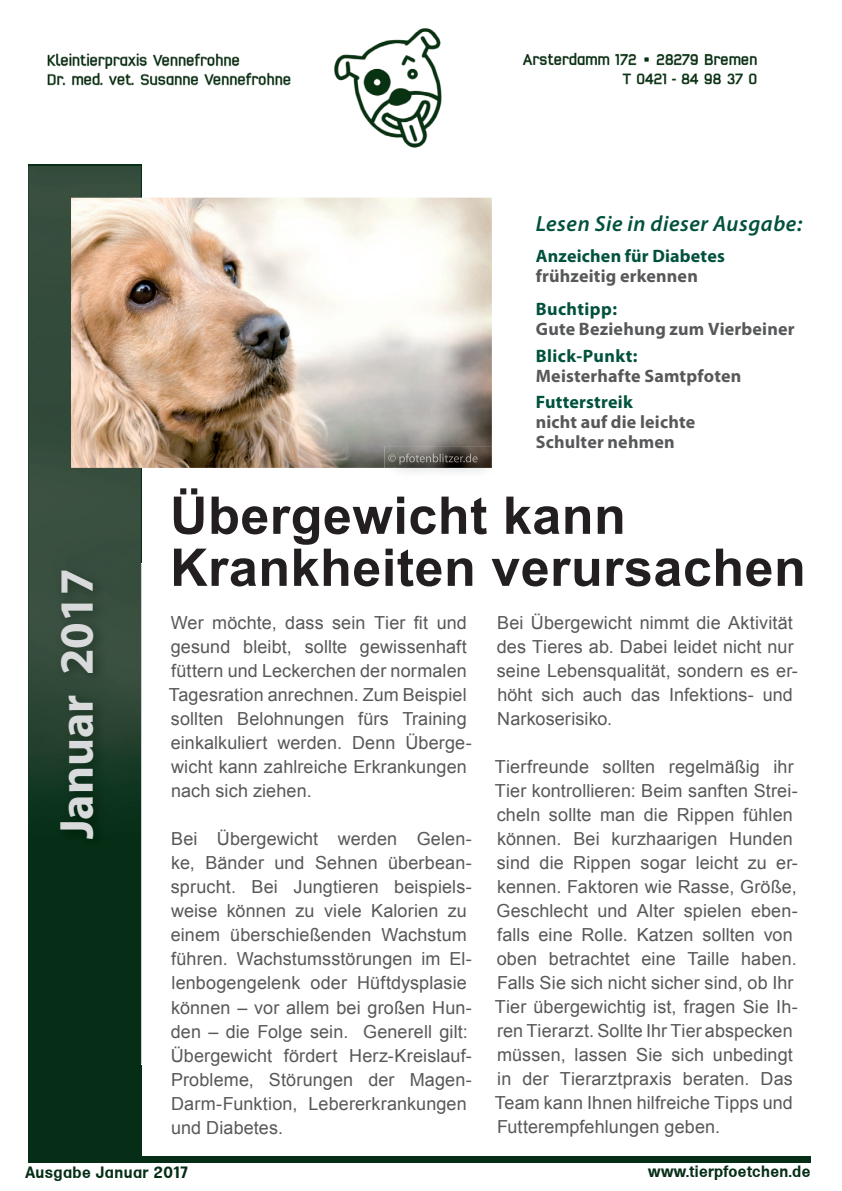
<style>
.page{position:relative;width:842px;height:1191px;background:#fff}
.page>*{position:absolute;margin:0;border:0;box-sizing:border-box;transform-origin:0 0}
.t1{font:700 52px/52px "Arial";letter-spacing:.01em;color:#231f20}
.t2{font:700 48px "Myriad Pro";color:#d9dadc}
.t3{font:italic 600 22px "Myriad Pro";letter-spacing:.025em;color:#00513d}
.t4{font:18px/24px "Arial";letter-spacing:.005em;color:#57585a}
.t5{font:700 18px/20px "Myriad Pro";letter-spacing:.01em;color:#57585a}
.t6{font:700 18px "Myriad Pro";letter-spacing:.015em;color:#00513d}
.t7{font:700 16px "Adam Becker";letter-spacing:.025em;color:#062e16}
</style>
<div class="page">
<div style="left:28px;top:1157px;width:783px;height:6px;background:#062e16"></div>
<img style="left:47px;top:28px;width:710px;height:146px">
<div style="left:28px;top:164px;width:113px;height:993px;background:#062e16"></div>
<img style="left:28px;top:166px;width:113px;height:629px">
<img style="left:141px;top:564px;width:1px;height:500px">
<img style="left:53px;top:564px;width:88px;height:231px">
<img style="left:71px;top:198px;width:421px;height:270px">
<img style="left:397px;top:496px;width:117px;height:3px">
<img style="left:384px;top:447px;width:108px;height:21px">
<img style="left:388px;top:453px;width:90px;height:11px">
<h2 class="t2" style="left:45px;top:839px;width:272px;rotate:-90deg">Januar 2017</h2>
<p class="t3" style="left:536px;top:209px;width:268px">Lesen Sie in dieser Ausgabe:</p>
<p class="t6" style="left:536px;top:244px;width:191px">Anzeichen für Diabetes</p>
<p class="t5" style="left:536px;top:265px;width:164px">frühzeitig erkennen</p>
<p class="t6" style="left:536px;top:297px;width:83px">Buchtipp:</p>
<p class="t5" style="left:536px;top:318px;width:260px">Gute Beziehung zum Vierbeiner</p>
<p class="t6" style="left:536px;top:344px;width:103px">Blick-Punkt:</p>
<p class="t5" style="left:536px;top:365px;width:207px">Meisterhafte Samtpfoten</p>
<p class="t6" style="left:536px;top:390px;width:98px">Futterstreik</p>
<p class="t5" style="left:536px;top:411px;width:161px">nicht auf die leichte<br>Schulter nehmen</p>
<h1 class="t1" style="left:170px;top:491px;width:637px">Übergewicht kann<br>Krankheiten verursachen</h1>
<p class="t4" style="left:169px;top:611px;width:304px">Wer möchte, dass sein Tier fit und gesund bleibt, sollte gewissenhaft füttern und Leckerchen der normalen Tagesration anrechnen. Zum Beispiel sollten Belohnungen fürs Training einkalkuliert werden. Denn Überge&shy;wicht kann zahlreiche Erkrankungen nach sich ziehen.</p>
<p class="t4" style="left:171px;top:827px;width:303px">Bei Übergewicht werden Gelen&shy;ke, Bänder und Sehnen überbean&shy;sprucht. Bei Jungtieren beispiels&shy;weise können zu viele Kalorien zu einem überschießenden Wachstum führen. Wachstumsstörungen im El&shy;lenbogengelenk oder Hüftdysplasie können – vor allem bei großen Hun&shy;den – die Folge sein. Generell gilt:<br>Übergewicht fördert Herz-Kreislauf-<br>Probleme, Störungen der Magen-<br>Darm-Funktion, Lebererkrankungen und Diabetes.</p>
<p class="t4" style="left:497px;top:611px;width:303px">Bei Übergewicht nimmt die Aktivität des Tieres ab. Dabei leidet nicht nur seine Lebensqualität, sondern es er&shy;höht sich auch das Infektions- und<br>Narkoserisiko.</p>
<p class="t4" style="left:495px;top:755px;width:304px">Tierfreunde sollten regelmäßig ihr Tier kontrollieren: Beim sanften Strei&shy;cheln sollte man die Rippen fühlen können. Bei kurzhaarigen Hunden sind die Rippen sogar leicht zu er&shy;kennen. Faktoren wie Rasse, Größe, Geschlecht und Alter spielen eben&shy;falls eine Rolle. Katzen sollten von oben betrachtet eine Taille haben.<br>Falls Sie sich nicht sicher sind, ob Ihr Tier übergewichtig ist, fragen Sie Ih&shy;ren Tierarzt. Sollte Ihr Tier abspecken müssen, lassen Sie sich unbedingt in der Tierarztpraxis beraten. Das Team kann Ihnen hilfreiche Tipps und Futterempfehlungen geben.</p>
<p class="t7" style="left:26px;top:1162px;width:165px">Ausgabe Januar 2017</p>
<p class="t7" style="left:648px;top:1161px;width:164px">www.tierpfoetchen.de</p>
</div>
